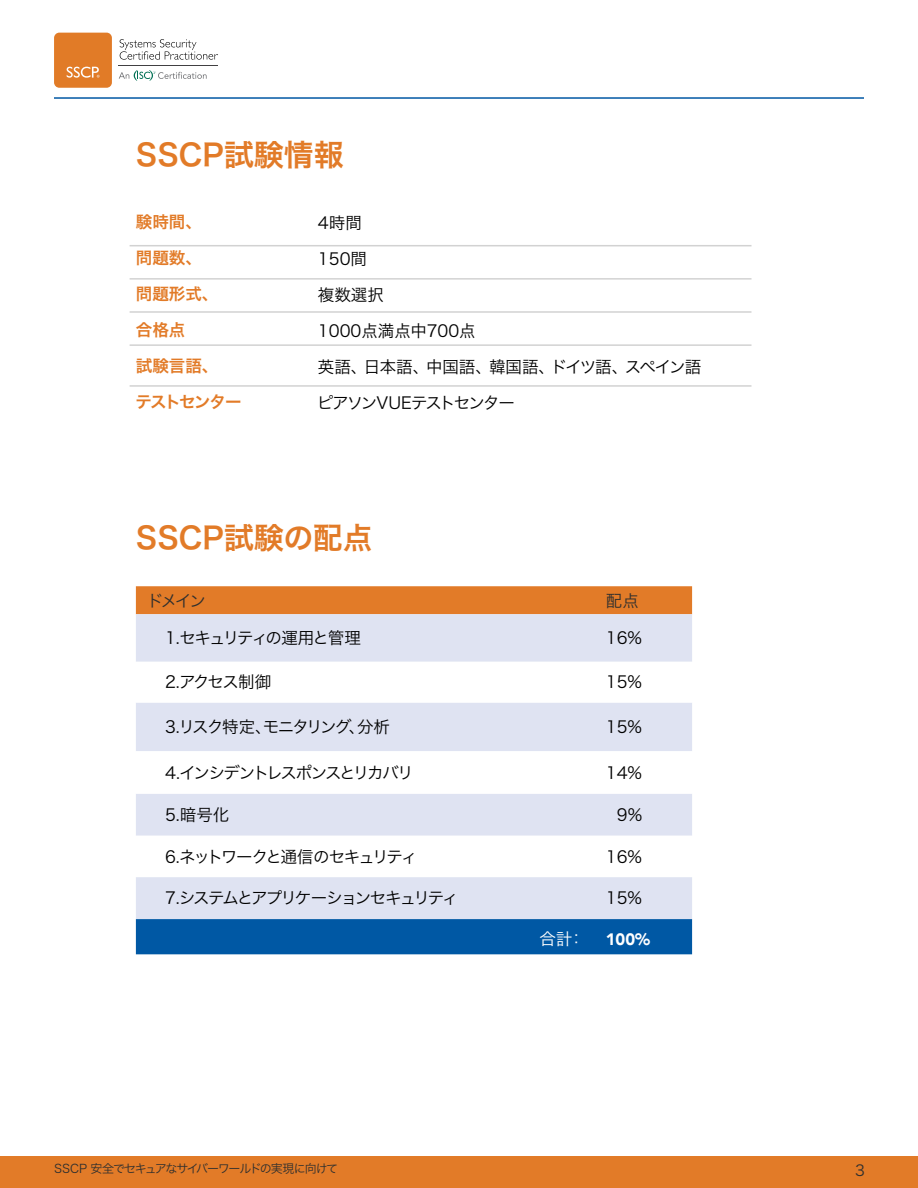
<style>
.page{position:relative;width:918px;height:1188px;background:#fff}
.page>*{position:absolute;margin:0;border:0;box-sizing:border-box;transform-origin:0 0}
.t1{font:30px "Hira Kaku Pro W6";color:#e27b28}
.t2{font:16.5px/36px "Hira Kaku Pro W3";color:#000}
.t3{font:16.5px "Hira Kaku Pro W3";letter-spacing:-.08em;color:#000}
.t4{font:16.5px "Hira Kaku Pro W3";letter-spacing:-.1em;color:#000}
.t5{font:16.5px/36px "Hira Kaku Pro W6";color:#e27b28}
.t6{font:16.5px "Hira Kaku Pro W3";letter-spacing:-.125em;color:#000}
.t7{font:16.5px "Hira Kaku Pro W3";letter-spacing:-.13em;color:#000}
.t8{font:16.5px "Hira Kaku Pro W3";letter-spacing:-.115em;color:#000}
.t9{font:16.5px "Hira Kaku Pro W3";letter-spacing:-.13em;color:#2f2f2e}
.t10{font:900 16.5px "Avenir";color:#fff}
.t11{font:16.5px "Hira Kaku Pro W3";color:#fff}
.t12{font:15px "Hira Kaku Pro W3";color:#2f2f2e}
.t13{font:12px "Hira Kaku Pro W3";letter-spacing:-.1em;color:#2f2f2e}
</style>
<div class="page">
<hr style="left:54px;top:97px;width:810px;height:2px;background:#0058a4">
<div style="left:0;top:1156px;width:918px;height:32px;background:#e27b28"></div>
<div style="left:54px;top:33px;width:58px;height:55px;background:#e17b27;border-radius:5px"></div>
<svg style="left:67px;top:67px;width:33px;height:11px"></svg>
<svg style="left:120px;top:39px;width:98px;height:21px"></svg>
<hr style="left:119px;top:65px;width:99px;height:1px;background:#414042">
<svg style="left:119px;top:70px;width:88px;height:11px"></svg>
<div style="left:136px;top:586px;width:556px;height:28px;background:#e27b28"></div>
<div style="left:136px;top:614px;width:556px;height:305px;background:#dfe3f2"></div>
<svg style="left:136px;top:662px;width:556px;height:215px"></svg>
<div style="left:136px;top:919px;width:556px;height:35px;background:#0058a4"></div>
<hr style="left:130px;top:245px;width:622px;height:1px;background:#d2d2d2">
<hr style="left:130px;top:278px;width:622px;height:2px;background:#d2d2d2">
<hr style="left:130px;top:311px;width:622px;height:2px;background:#d2d2d2">
<hr style="left:130px;top:344px;width:622px;height:2px;background:#d2d2d2">
<hr style="left:130px;top:385px;width:622px;height:2px;background:#d2d2d2">
<h1 class="t1" style="left:136px;top:128px;width:210px">SSCP試験情報</h1>
<p class="t5" style="left:135px;top:203px;width:108px">験時間、<br>問題数、<br>問題形式、<br>合格点<br>試験言語、<br>テストセンター</p>
<p class="t2" style="left:317px;top:204px;width:386px">4時間<br>150間<br>複数選択<br>1000点満点中700点<br>英語、日本語、中国語、韓国語、ドイツ語、スペイン語ピアソンVUEテストセンター</p>
<h1 class="t1" style="left:136px;top:511px;width:238px">SSCP試験の配点</h1>
<p class="t9" style="left:147px;top:586px;width:61px">ドメイン</p>
<p class="t9" style="left:606px;top:586px;width:34px">配点</p>
<p class="t4" style="left:165px;top:623px;width:197px">1.セキュリティの運用と管理</p>
<p class="t3" style="left:606px;top:623px;width:38px">16%</p>
<p class="t3" style="left:165px;top:668px;width:108px">2.アクセス制御</p>
<p class="t3" style="left:606px;top:668px;width:38px">15%</p>
<p class="t4" style="left:165px;top:712px;width:226px">3.リスク特定、モニタリング、分析</p>
<p class="t3" style="left:606px;top:712px;width:38px">15%</p>
<p class="t7" style="left:165px;top:758px;width:250px">4.インシデントレスポンスとリカバリ</p>
<p class="t3" style="left:606px;top:758px;width:38px">14%</p>
<p class="t3" style="left:165px;top:800px;width:66px">5.暗号化</p>
<p class="t3" style="left:617px;top:800px;width:27px">9%</p>
<p class="t8" style="left:165px;top:842px;width:254px">6.ネットワークと通信のセキュリティ</p>
<p class="t3" style="left:606px;top:842px;width:38px">16%</p>
<p class="t6" style="left:165px;top:884px;width:295px">7.システムとアプリケーションセキュリティ</p>
<p class="t3" style="left:606px;top:884px;width:38px">15%</p>
<p class="t11" style="left:539px;top:924px;width:47px">合計：</p>
<p class="t10" style="left:606px;top:925px;width:46px">100%</p>
<p class="t13" style="left:54px;top:1158px;width:286px">SSCP 安全でセキュアなサイバーワールドの実現に向けて</p>
<p class="t12" style="left:855px;top:1157px;width:11px">3</p>
</div>
